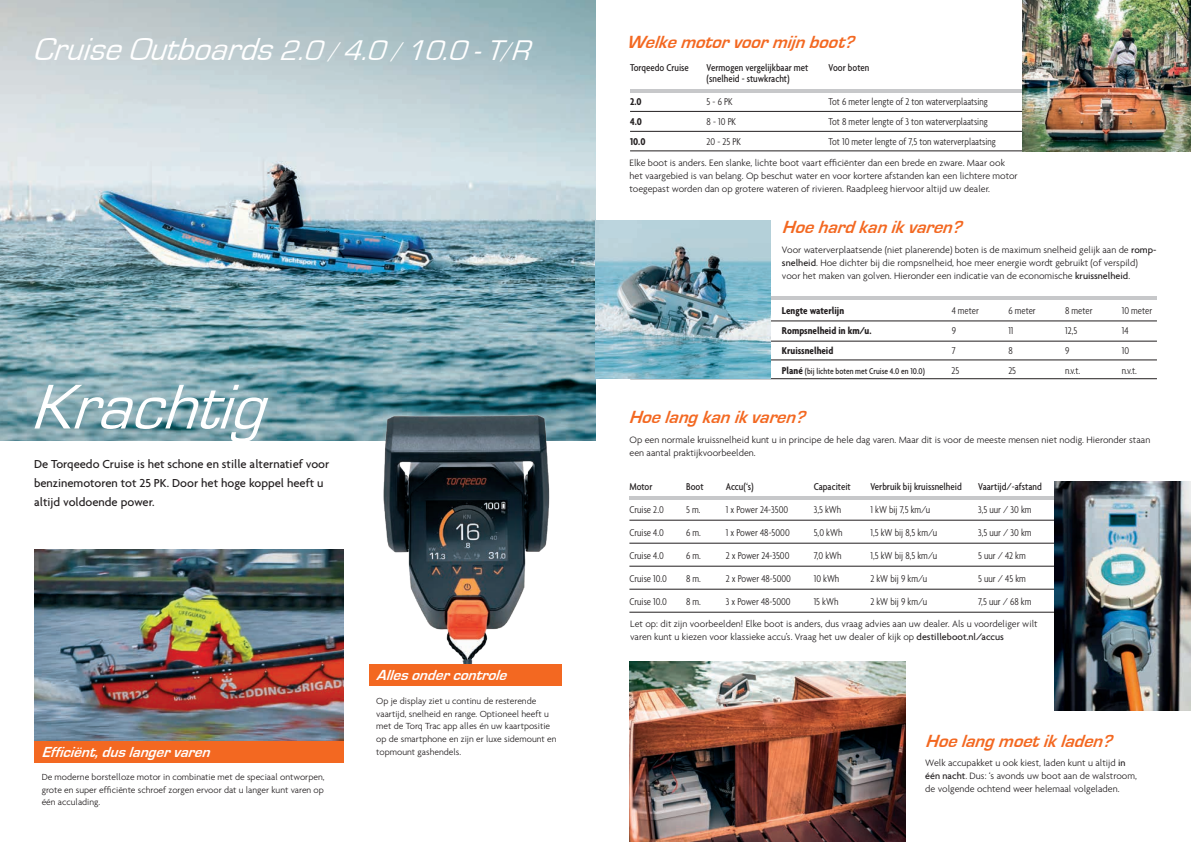
<style>
.page{position:relative;width:1191px;height:842px;background:#fff}
.page>*{position:absolute;margin:0;border:0;box-sizing:border-box;transform-origin:0 0}
.t1{font:italic 65.6px "Eurostile";color:#fff}
.t2{font:italic 32.8px "Eurostile";color:#fff}
.t3{font:italic 700 18.1px "Eurostile";color:#f36821}
.t4{font:italic 700 15px "Eurostile";color:#fff}
.t5{font:500 12.5px/18.7px "Agenda";color:#231f20}
.t6{font:300 condensed 10.7px "Agenda";color:#231f20}
.t7{font:500 condensed 10.7px "Agenda";color:#231f20}
.t8{font:700 condensed 10.7px "Agenda";color:#231f20}
.t9{font:300 10px/13px "Agenda";color:#231f20}
.t10{font:300 9.6px/12.7px "Agenda";color:#231f20;text-align:justify}
.t11{font:500 condensed 9px "Agenda";color:#231f20}
.s1{font-size:29.3px}
.s2{font-style:normal;font-size:21.9px}
.s3{font-weight:500}
.s4{font-weight:700;font-size:10.7px}
</style>
<div class="page">
<hr style="left:630px;top:296px;width:527px;height:4px;background:#c7c8ca">
<img style="left:0;top:0;width:595px;height:441px">
<hr style="left:630px;top:89px;width:527px;height:4px;background:#c7c8ca">
<hr style="left:630px;top:131px;width:527px;height:1px;background:#231f20">
<hr style="left:630px;top:111px;width:527px;height:1px;background:#231f20">
<hr style="left:630px;top:151px;width:527px;height:1px;background:#231f20">
<hr style="left:630px;top:321px;width:527px;height:1px;background:#231f20">
<hr style="left:630px;top:360px;width:527px;height:1px;background:#231f20">
<hr style="left:630px;top:379px;width:527px;height:1px;background:#231f20">
<hr style="left:630px;top:341px;width:527px;height:1px;background:#231f20">
<hr style="left:629px;top:496px;width:523px;height:4px;background:#c7c8ca">
<hr style="left:629px;top:520px;width:523px;height:1px;background:#231f20">
<hr style="left:629px;top:543px;width:523px;height:1px;background:#231f20">
<hr style="left:629px;top:566px;width:523px;height:1px;background:#231f20">
<hr style="left:629px;top:589px;width:523px;height:1px;background:#231f20">
<hr style="left:629px;top:612px;width:523px;height:1px;background:#231f20">
<img style="left:1022px;top:0;width:169px;height:151px">
<img style="left:595px;top:221px;width:175px;height:158px">
<img style="left:1054px;top:482px;width:137px;height:229px">
<img style="left:629px;top:662px;width:276px;height:180px">
<img style="left:34px;top:550px;width:310px;height:191px">
<div style="left:34px;top:741px;width:310px;height:22px;background:#f36821"></div>
<img style="left:362px;top:406px;width:206px;height:261px">
<div style="left:369px;top:664px;width:192px;height:22px;background:#f36821"></div>
<h2 class="t2" style="left:33px;top:32px;width:508px">CruiseOutboards<span class="s1">2.0</span><span class="s2">/</span> <span class="s1">4.0</span><span class="s2">/</span> <span class="s1">10.0-T</span><span class="s2">/</span><span class="s1">R</span></h2>
<h1 class="t1" style="left:30px;top:372px;width:257px">Krachtig</h1>
<p class="t5" style="left:34px;top:454px;width:297px">De Torqeedo Cruise is het schone en stille alternatief voor benzinemotoren tot 25 PK. Door het hoge koppel heeft u altijd voldoende power.</p>
<h3 class="t4" style="left:42px;top:743px;width:175px">Efficiënt,duslangervaren</h3>
<p class="t10" style="left:42px;top:770px;width:284px">De moderne borstelloze motor in combinatie met de speciaal ontworpen, grote en super efficiënte schroef zorgen ervoor dat u langer kunt varen op één acculading.</p>
<h3 class="t4" style="left:376px;top:666px;width:137px">Allesondercontrole</h3>
<p class="t10" style="left:376px;top:694px;width:182px;text-align:left">Op je display ziet u continu de resterende vaartijd, snelheid en range. Optioneel heeft u met de Torq Trac app alles én uw kaartpositie op de smartphone en zijn er luxe sidemount en topmount gashendels.</p>
<h3 class="t3" style="left:626px;top:33px;width:235px">Welkemotorvoormijnboot?</h3>
<p class="t7" style="left:630px;top:61px;width:60px">Torqeedo Cruise</p>
<p class="t7" style="left:706px;top:61px;width:103px">Vermogen vergelijkbaar met</p>
<p class="t7" style="left:828px;top:61px;width:42px">Voor boten</p>
<p class="t7" style="left:706px;top:73px;width:85px">(snelheid - stuwkracht)</p>
<p class="t8" style="left:630px;top:95px;width:13px">2.0</p>
<p class="t6" style="left:706px;top:95px;width:27px">5 - 6 PK</p>
<p class="t6" style="left:828px;top:95px;width:161px">Tot 6 meter lengte of 2 ton waterverplaatsing</p>
<p class="t8" style="left:630px;top:115px;width:13px">4.0</p>
<p class="t6" style="left:706px;top:115px;width:31px">8 - 10 PK</p>
<p class="t6" style="left:828px;top:115px;width:161px">Tot 8 meter lengte of 3 ton waterverplaatsing</p>
<p class="t8" style="left:630px;top:135px;width:17px">10.0</p>
<p class="t6" style="left:706px;top:135px;width:36px">20 - 25 PK</p>
<p class="t6" style="left:828px;top:135px;width:169px">Tot 10 meter lengte of 7,5 ton waterverplaatsing</p>
<p class="t9" style="left:629px;top:157px;width:390px">Elke boot is anders. Een slanke, lichte boot vaart efficiënter dan een brede en zware. Maar ook het vaargebied is van belang. Op beschut water en voor kortere afstanden kan een lichtere motor toegepast worden dan op grotere wateren of rivieren. Raadpleeg hiervoor altijd uw dealer.</p>
<h3 class="t3" style="left:782px;top:217px;width:187px">Hoehardkanikvaren?</h3>
<p class="t9" style="left:782px;top:243px;width:376px">Voor waterverplaatsende (niet planerende) boten is de maximum snelheid gelijk aan de <span class="s3">romp&shy;snelheid</span>. Hoe dichter bij die rompsnelheid, hoe meer energie wordt gebruikt (of verspild) voor het maken van golven. Hieronder een indicatie van de economische <span class="s3">kruissnelheid</span>.</p>
<p class="t8" style="left:782px;top:304px;width:64px">Lengte waterlijn</p>
<p class="t6" style="left:951px;top:304px;width:29px">4 meter</p>
<p class="t6" style="left:1008px;top:304px;width:29px">6 meter</p>
<p class="t6" style="left:1065px;top:304px;width:29px">8 meter</p>
<p class="t6" style="left:1121px;top:304px;width:32px">10 meter</p>
<p class="t8" style="left:782px;top:324px;width:91px">Rompsnelheid in km/u.</p>
<p class="t6" style="left:951px;top:324px;width:6px">9</p>
<p class="t6" style="left:1008px;top:324px;width:7px">11</p>
<p class="t6" style="left:1065px;top:324px;width:14px">12,5</p>
<p class="t6" style="left:1121px;top:324px;width:8px">14</p>
<p class="t8" style="left:782px;top:344px;width:53px">Kruissnelheid</p>
<p class="t6" style="left:951px;top:344px;width:5px">7</p>
<p class="t6" style="left:1008px;top:344px;width:6px">8</p>
<p class="t6" style="left:1065px;top:344px;width:6px">9</p>
<p class="t6" style="left:1121px;top:344px;width:9px">10</p>
<p class="t11" style="left:782px;top:365px;width:144px"><span class="s4">Plané</span> (bij lichte boten met Cruise 4.0 en 10.0)</p>
<p class="t6" style="left:951px;top:364px;width:9px">25</p>
<p class="t6" style="left:1008px;top:364px;width:9px">25</p>
<p class="t6" style="left:1065px;top:364px;width:17px">n.v.t.</p>
<p class="t6" style="left:1121px;top:364px;width:17px">n.v.t.</p>
<h3 class="t3" style="left:628px;top:407px;width:184px">Hoelangkanikvaren?</h3>
<p class="t9" style="left:629px;top:433px;width:522px">Op een normale kruissnelheid kunt u in principe de hele dag varen. Maar dit is voor de meeste mensen niet nodig. Hieronder staan een aantal praktijkvoorbeelden.</p>
<p class="t7" style="left:629px;top:480px;width:25px">Motor</p>
<p class="t7" style="left:686px;top:480px;width:19px">Boot</p>
<p class="t7" style="left:726px;top:480px;width:29px">Accu(‘s)</p>
<p class="t7" style="left:813px;top:480px;width:39px">Capaciteit</p>
<p class="t7" style="left:870px;top:480px;width:93px">Verbruik bij kruissnelheid</p>
<p class="t7" style="left:978px;top:480px;width:65px">Vaartijd/-afstand</p>
<p class="t6" style="left:629px;top:503px;width:36px">Cruise 2.0</p>
<p class="t6" style="left:686px;top:503px;width:16px">5 m.</p>
<p class="t6" style="left:726px;top:503px;width:64px">1 x Power 24-3500</p>
<p class="t6" style="left:813px;top:503px;width:29px">3,5 kWh</p>
<p class="t6" style="left:870px;top:503px;width:61px">1 kW bij 7,5 km/u</p>
<p class="t6" style="left:978px;top:503px;width:55px">3,5 uur / 30 km</p>
<p class="t6" style="left:629px;top:526px;width:36px">Cruise 4.0</p>
<p class="t6" style="left:686px;top:526px;width:16px">6 m.</p>
<p class="t6" style="left:726px;top:526px;width:65px">1 x Power 48-5000</p>
<p class="t6" style="left:813px;top:526px;width:30px">5,0 kWh</p>
<p class="t6" style="left:870px;top:526px;width:68px">1,5 kW bij 8,5 km/u</p>
<p class="t6" style="left:978px;top:526px;width:55px">3,5 uur / 30 km</p>
<p class="t6" style="left:629px;top:549px;width:36px">Cruise 4.0</p>
<p class="t6" style="left:686px;top:549px;width:16px">6 m.</p>
<p class="t6" style="left:726px;top:549px;width:65px">2 x Power 24-3500</p>
<p class="t6" style="left:813px;top:549px;width:29px">7,0 kWh</p>
<p class="t6" style="left:870px;top:549px;width:68px">1,5 kW bij 8,5 km/u</p>
<p class="t6" style="left:978px;top:549px;width:49px">5 uur / 42 km</p>
<p class="t6" style="left:629px;top:572px;width:39px">Cruise 10.0</p>
<p class="t6" style="left:686px;top:572px;width:16px">8 m.</p>
<p class="t6" style="left:726px;top:572px;width:67px">2 x Power 48-5000</p>
<p class="t6" style="left:813px;top:572px;width:27px">10 kWh</p>
<p class="t6" style="left:870px;top:572px;width:58px">2 kW bij 9 km/u</p>
<p class="t6" style="left:978px;top:572px;width:49px">5 uur / 45 km</p>
<p class="t6" style="left:629px;top:595px;width:39px">Cruise 10.0</p>
<p class="t6" style="left:686px;top:595px;width:16px">8 m.</p>
<p class="t6" style="left:726px;top:595px;width:66px">3 x Power 48-5000</p>
<p class="t6" style="left:813px;top:595px;width:26px">15 kWh</p>
<p class="t6" style="left:870px;top:595px;width:58px">2 kW bij 9 km/u</p>
<p class="t6" style="left:978px;top:595px;width:55px">7,5 uur / 68 km</p>
<p class="t9" style="left:630px;top:617px;width:409px">Let op: dit zijn voorbeelden! Elke boot is anders, dus vraag advies aan uw dealer. Als u voordeliger wilt varen kunt u kiezen voor klassieke accu’s. Vraag het uw dealer of kijk op <span class="s3">destilleboot.nl/accus</span></p>
<h3 class="t3" style="left:925px;top:731px;width:194px">Hoelangmoetikladen?</h3>
<p class="t9" style="left:925px;top:756px;width:213px">Welk accupakket u ook kiest, laden kunt u altijd <span class="s3">in één nacht</span>. Dus: ‘s avonds uw boot aan de walstroom, de volgende ochtend weer helemaal volgeladen.</p>
</div>
